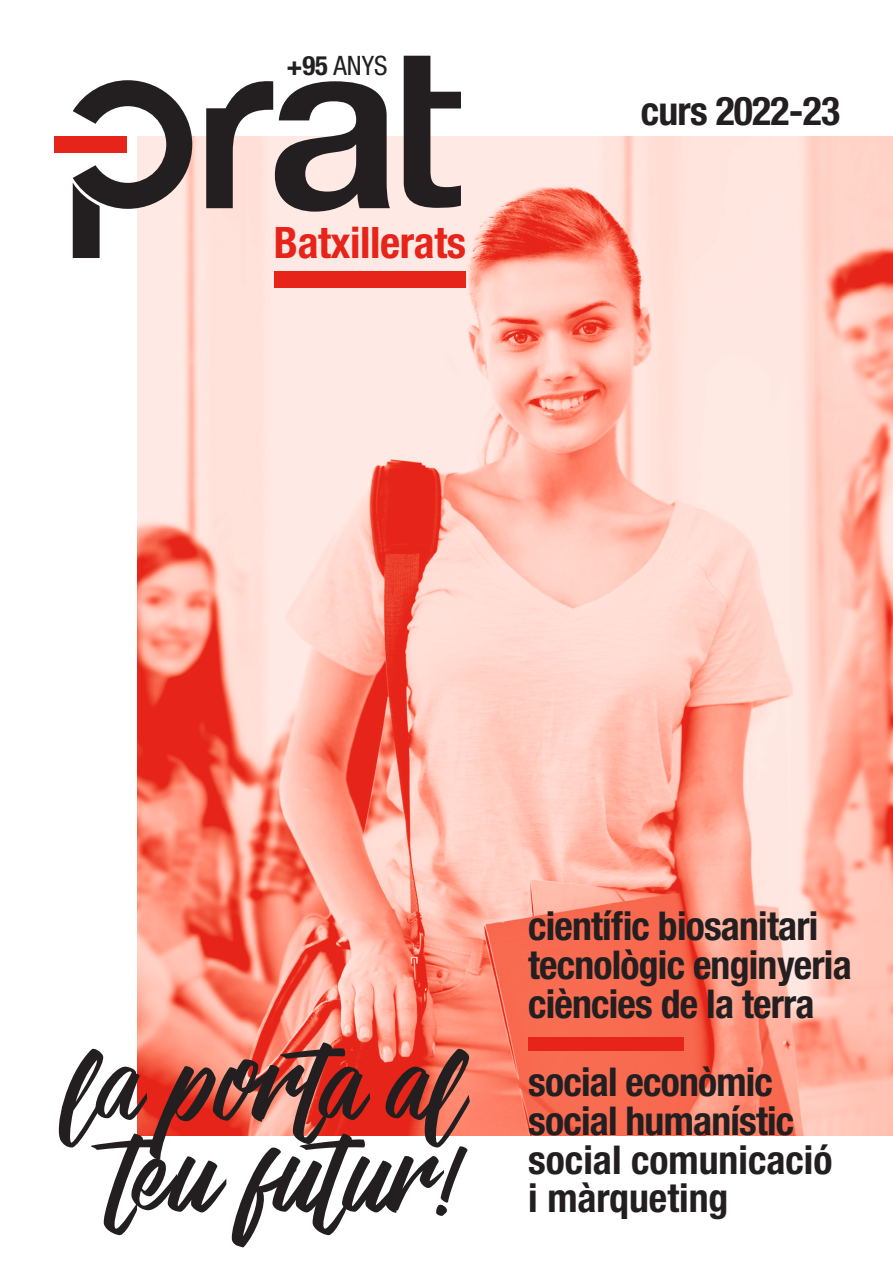
<style>
.page{position:relative;width:893px;height:1263px;background:#fff}
.page>*{position:absolute;margin:0;border:0;box-sizing:border-box;transform-origin:0 0}
.t1{font:114.15px "Venetian";color:#231f20}
.t2{font:700 condensed 43.5px "Helvetica Neue";letter-spacing:-.01em;color:#e72419}
.curs{font:700 condensed 39.75px "Helvetica Neue";letter-spacing:-.02em;color:#231f20}
.curs-2{font:700 condensed 39.75px/37.5px "Helvetica Neue";color:#231f20}
.t3{font:condensed 26.7px "Helvetica Neue";color:#231f20}
.s1{font-weight:700}
</style>
<div class="page">
<img style="left:138px;top:136px;width:755px;height:999px">
<div style="left:528px;top:1037px;width:156px;height:13px;background:#e72419"></div>
<div style="left:276px;top:271px;width:190px;height:16px;background:#e72419"></div>
<div style="left:275px;top:272px;width:186px;height:16px;background:#e72419"></div>
<div style="left:54px;top:137px;width:73px;height:16px;background:#e72419"></div>
<svg style="left:73px;top:56px;width:388px;height:202px"></svg>
<p class="t3" style="left:286px;top:50px;width:103px"><span class="s1">+95</span> ANYS</p>
<p class="t2" style="left:274px;top:216px;width:194px">Batxillerats</p>
<p class="curs" style="left:641px;top:87px;width:201px">curs 2022-23</p>
<p class="t1" style="left:65px;top:1011px;width:403px">la porta al</p>
<p class="t1" style="left:112px;top:1102px;width:356px">teu futur!</p>
<p class="curs" style="left:528px;top:902px;width:292px">científic biosanitari</p>
<p class="curs" style="left:528px;top:941px;width:325px">tecnològic enginyeria</p>
<p class="curs" style="left:528px;top:980px;width:288px">ciències de la terra</p>
<p class="curs" style="left:528px;top:1058px;width:246px">social econòmic</p>
<p class="curs" style="left:528px;top:1097px;width:267px">social humanístic</p>
<p class="curs-2" style="left:528px;top:1141px;width:306px">social comunicació i màrqueting</p>
</div>
